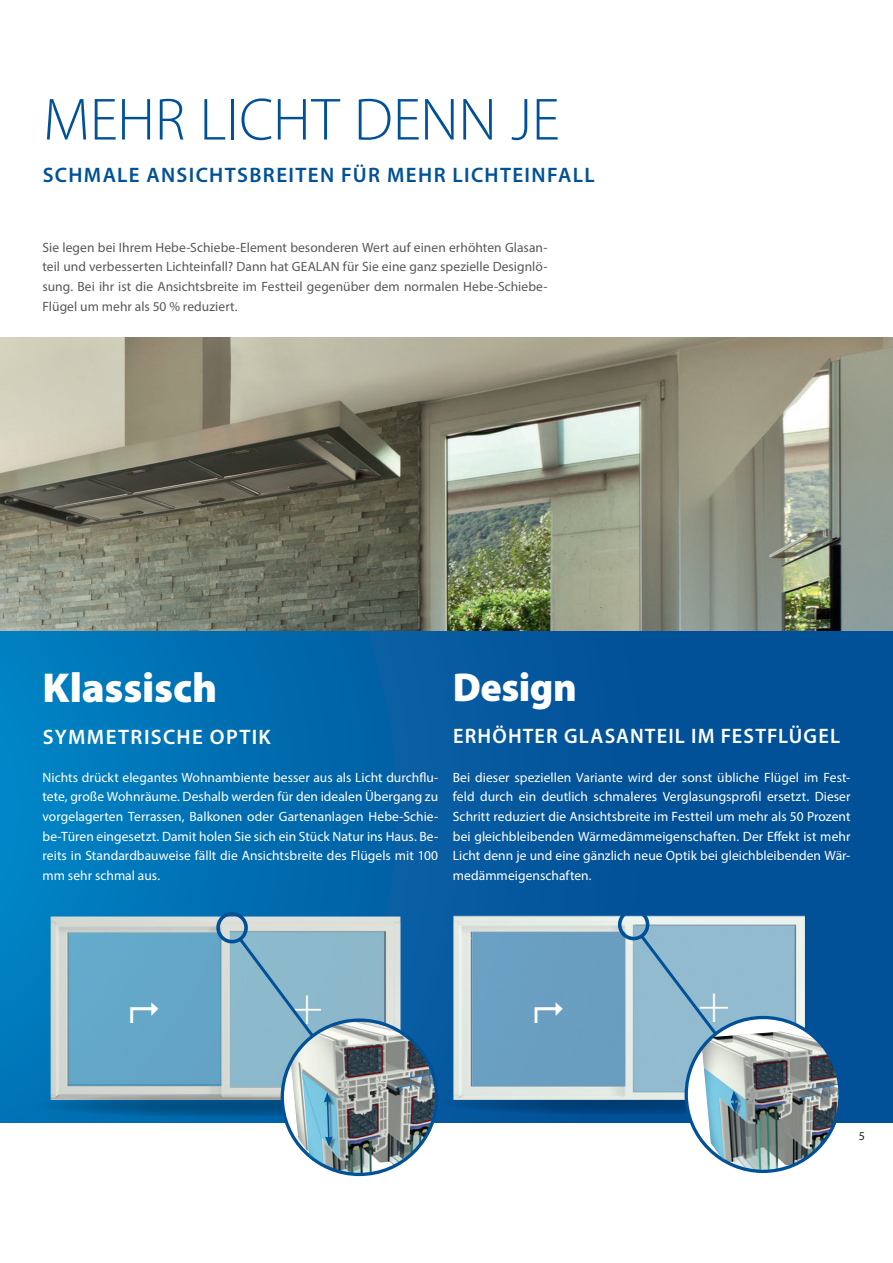
<style>
.page{position:relative;width:893px;height:1263px;background:#fff}
.page>*{position:absolute;margin:0;border:0;box-sizing:border-box;transform-origin:0 0}
.t1{font:300 60px "Myriad Pro";color:#015198}
.t2{font:900 42px "Myriad Pro";letter-spacing:-.005em;color:#fff}
.t3{font:900 40.5px "Myriad Pro";letter-spacing:-.015em;color:#fff}
.t4{font:600 21px "Myriad Pro";letter-spacing:.06em;color:#fff}
.t5{font:600 21px "Myriad Pro";letter-spacing:.065em;color:#015198}
.t6{font:13.5px/19.6px "Myriad Pro";letter-spacing:.005em;color:#fff;text-align:justify}
.t7{font:13.5px/19.6px "Myriad Pro";letter-spacing:.005em;color:#57585a;text-align:justify}
.t8{font:12px "Myriad Pro";color:#231f20}
</style>
<div class="page">
<img style="left:0;top:337px;width:893px;height:294px">
<div style="left:0;top:631px;width:893px;height:491px;background:linear-gradient(to right,#017cbe,#03468e)"></div>
<hr style="left:850px;top:1122px;width:43px;height:1px;background:#015198">
<img style="left:51px;top:917px;width:349px;height:183px">
<svg style="left:440px;top:1092px;width:370px;height:23px;background:#014682"></svg>
<img style="left:454px;top:916px;width:351px;height:184px">
<svg style="left:35px;top:1094px;width:376px;height:22px;background:#256b97"></svg>
<div style="left:216px;top:912px;width:32px;height:31px;border:4px solid #015198;border-radius:50%"></div>
<div style="left:618px;top:909px;width:31px;height:31px;border:4px solid #015198;border-radius:50%"></div>
<img style="left:721px;top:1031px;width:119px;height:140px">
<img style="left:317px;top:1020px;width:120px;height:154px">
<svg style="left:236px;top:935px;width:128px;height:229px;background:#93b6c4"></svg>
<svg style="left:130px;top:1002px;width:28px;height:21px"></svg>
<svg style="left:535px;top:1001px;width:28px;height:22px"></svg>
<svg style="left:638px;top:932px;width:130px;height:229px;background:#97b7c8"></svg>
<h1 class="t1" style="left:43px;top:83px;width:518px">MEHR LICHT DENN JE</h1>
<h3 class="t5" style="left:43px;top:161px;width:553px">SCHMALE ANSICHTSBREITEN FÜR MEHR LICHTEINFALL</h3>
<p class="t7" style="left:43px;top:237px;width:506px">Sie legen bei Ihrem Hebe-Schiebe-Element besonderen Wert auf einen erhöhten Glasan&shy;teil und verbesserten Lichteinfall? Dann hat GEALAN für Sie eine ganz spezielle Designlö&shy;sung. Bei ihr ist die Ansichtsbreite im Festteil gegenüber dem normalen Hebe-Schiebe-Flügel um mehr als 50 % reduziert.</p>
<h2 class="t2" style="left:43px;top:660px;width:176px">Klassisch</h2>
<h3 class="t4" style="left:43px;top:724px;width:230px">SYMMETRISCHE OPTIK</h3>
<p class="t6" style="left:43px;top:767px;width:397px">Nichts drückt elegantes Wohnambiente besser aus als Licht durchflu&shy;tete, große Wohnräume. Deshalb werden für den idealen Übergang zu vorgelagerten Terrassen, Balkonen oder Gartenanlagen Hebe-Schie&shy;be-Türen eingesetzt. Damit holen Sie sich ein Stück Natur ins Haus. Be&shy;reits in Standardbauweise fällt die Ansichtsbreite des Flügels mit 100 mm sehr schmal aus.</p>
<h3 class="t3" style="left:453px;top:660px;width:125px">Design</h3>
<h3 class="t4" style="left:453px;top:722px;width:389px">ERHÖHTER GLASANTEIL IM FESTFLÜGEL</h3>
<p class="t6" style="left:453px;top:767px;width:399px">Bei dieser speziellen Variante wird der sonst übliche Flügel im Fest&shy;feld durch ein deutlich schmaleres Verglasungsprofil ersetzt. Dieser Schritt reduziert die Ansichtsbreite im Festteil um mehr als 50 Prozent bei gleichbleibenden Wärmedämmeigenschaften. Der Effekt ist mehr Licht denn je und eine gänzlich neue Optik bei gleichbleibenden Wär&shy;medämmeigenschaften.</p>
<p class="t8" style="left:859px;top:1128px;width:8px">5</p>
</div>
